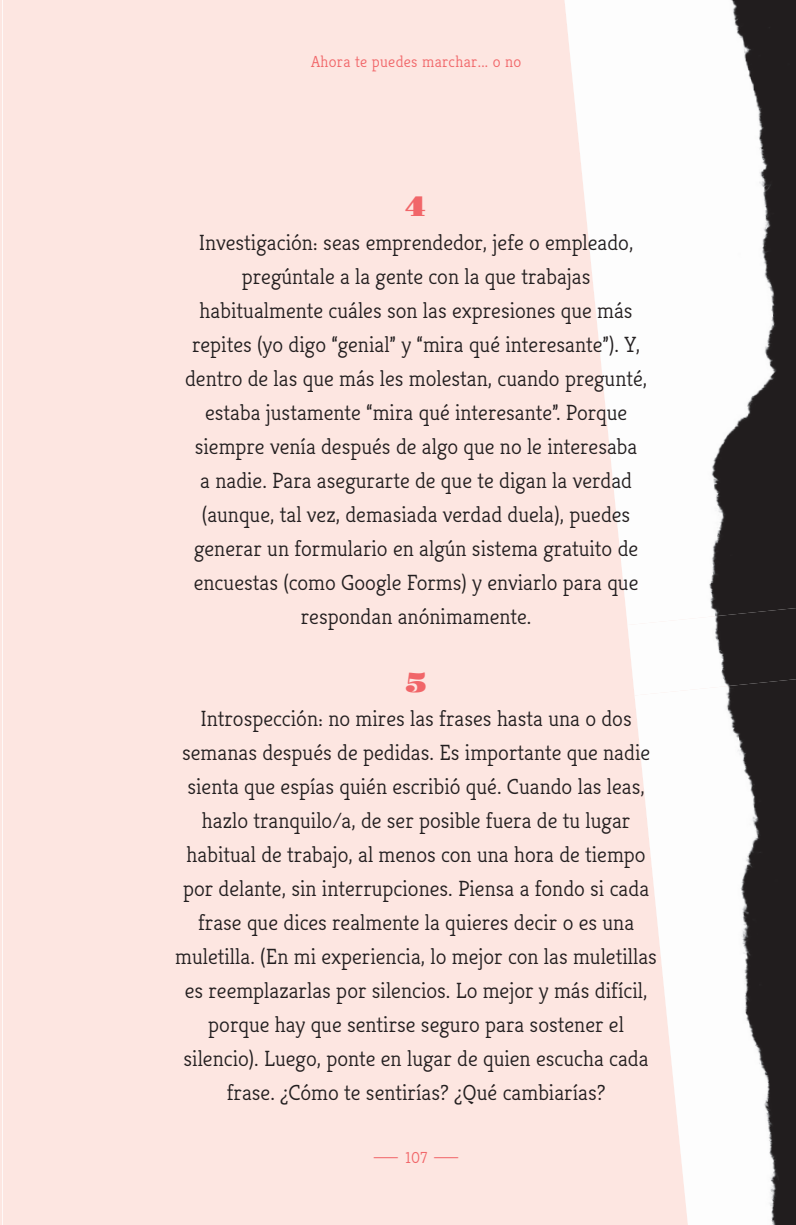
<style>
.page{position:relative;width:796px;height:1225px;background:#fff}
.page>*{position:absolute;margin:0;border:0;box-sizing:border-box;transform-origin:0 0}
.t1{font:28px "Gravitas One";color:#f16669}
.t2{font:300 22px/34px "Kreon";color:#231f20;text-align:center}
.t3{font:300 16px "Kreon";letter-spacing:.02em;color:#f16669}
.t4{font:300 16px "Kreon";letter-spacing:.02em;color:#f16669;scale:2.5 1}
</style>
<div class="page">
<hr style="left:0;top:0;width:2px;height:1225px;background:#fde6e1">
<div style="left:3px;top:0;width:631px;height:1225px;background:#fde6e1"></div>
<img style="left:563px;top:0;width:233px;height:626px">
<img style="left:627px;top:605px;width:169px;height:91px">
<img style="left:634px;top:676px;width:162px;height:549px">
<p class="t3" style="left:311px;top:53px;width:212px">Ahora te puedes marchar... o no</p>
<p class="t1" style="left:406px;top:190px;width:23px">4</p>
<p class="t2" style="left:185px;top:226px;width:463px">Investigación: seas emprendedor, jefe o empleado, pregúntale a la gente con la que trabajas habitualmente cuáles son las expresiones que más repites (yo digo “genial” y “mira qué interesante”). Y, dentro de las que más les molestan, cuando pregunté, estaba justamente “mira qué interesante”. Porque siempre venía después de algo que no le interesaba<br>a nadie. Para asegurarte de que te digan la verdad (aunque, tal vez, demasiada verdad duela), puedes generar un formulario en algún sistema gratuito de encuestas (como Google Forms) y enviarlo para que respondan anónimamente.</p>
<p class="t1" style="left:405px;top:666px;width:24px">5</p>
<p class="t2" style="left:175px;top:702px;width:483px">Introspección: no mires las frases hasta una o dos semanas después de pedidas. Es importante que nadie sienta que espías quién escribió qué. Cuando las leas, hazlo tranquilo/a, de ser posible fuera de tu lugar habitual de trabajo, al menos con una hora de tiempo por delante, sin interrupciones. Piensa a fondo si cada frase que dices realmente la quieres decir o es una muletilla. (En mi experiencia, lo mejor con las muletillas es reemplazarlas por silencios. Lo mejor y más difícil, porque hay que sentirse seguro para sostener el silencio). Luego, ponte en lugar de quien escucha cada frase. ¿Cómo te sentirías? ¿Qué cambiarías?</p>
<p class="t4" style="left:371px;top:1149px;width:37px">— 107 —</p>
</div>
